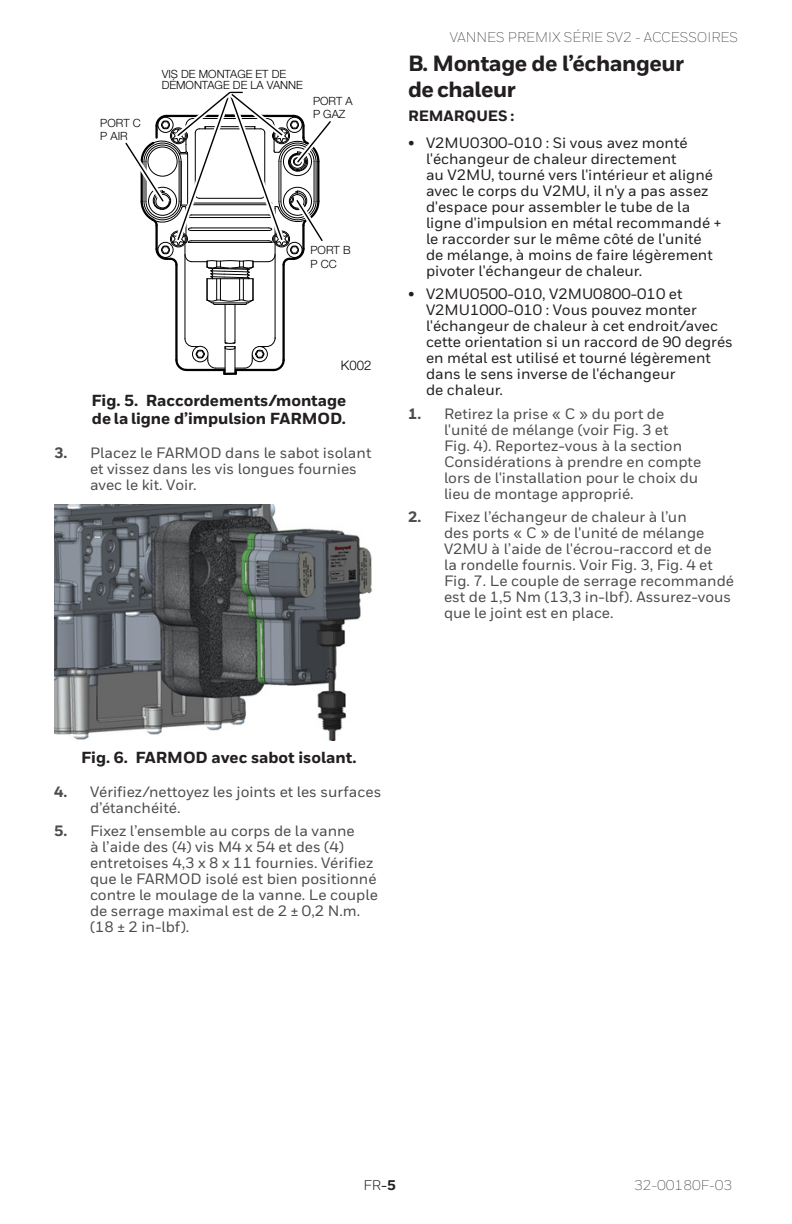
<style>
.page{position:relative;width:792px;height:1224px;background:#fff}
.page>*{position:absolute;margin:0;border:0;box-sizing:border-box;transform-origin:0 0}
.t1{font:800 22px/26px "Honeywell Sans";letter-spacing:-.02em;color:#231f20}
.t2{font:800 16px/18px "Honeywell Sans";color:#231f20;text-align:right}
.t3{font:500 15px/16px "Honeywell Sans";color:#4b4c4d}
.t4{font:500 15px/16px "Honeywell Sans";color:#231f20}
.t5{font:800 15px "Honeywell Sans";color:#231f20}
.t6{font:300 14px "Honeywell Sans";color:#231f20}
.t7{font:14px "Honeywell Sans";color:#231f20}
.t8{font:300 13.2px "Helvetica Neue LT Pro";color:#000}
.t9{font:300 11.4px/13.2px "Helvetica Neue LT Pro";color:#000}
.s1{font-weight:800}
.s2{font-weight:500}
</style>
<div class="page">
<hr style="left:175px;top:265px;width:3px;height:95px;background:#000">
<hr style="left:185px;top:244px;width:1px;height:95px;background:#000">
<hr style="left:225px;top:304px;width:1px;height:37px;background:#000">
<hr style="left:235px;top:304px;width:1px;height:37px;background:#000">
<hr style="left:275px;top:244px;width:1px;height:95px;background:#000">
<hr style="left:282px;top:265px;width:3px;height:95px;background:#000">
<svg style="left:175px;top:337px;width:110px;height:38px"></svg>
<div style="left:192px;top:346px;width:16px;height:16px;border:1px solid #000;border-radius:50%"></div>
<div style="left:252px;top:346px;width:16px;height:16px;border:1px solid #000;border-radius:50%"></div>
<svg style="left:125px;top:91px;width:206px;height:214px"></svg>
<img style="left:54px;top:504px;width:318px;height:237px">
<p class="t9" style="left:100px;top:116px;width:42px">PORT C<br>P AIR</p>
<p class="t9" style="left:162px;top:68px;width:143px;line-height:11.4px">VIS DE MONTAGE ET DE<br>DÉMONTAGE DE LA VANNE</p>
<p class="t9" style="left:313px;top:94px;width:41px">PORT A<br>P GAZ</p>
<p class="t9" style="left:310px;top:243px;width:42px">PORT B<br>P CC</p>
<p class="t8" style="left:341px;top:357px;width:32px">K002</p>
<p class="t2" style="left:92px;top:392px;width:48px">Fig. 5.</p>
<p class="t2" style="left:92px;top:392px;width:256px">Raccordements/montage<br>de la ligne d’impulsion FARMOD.</p>
<p class="t3" style="left:90px;top:445px;width:283px;text-indent:-36px"><span class="s1">3.</span> Placez le FARMOD dans le sabot isolant et vissez dans les vis longues fournies avec le kit. Voir.</p>
<p class="t6" style="left:450px;top:29px;width:290px">VANNES PREMIX SÉRIE SV2 - ACCESSOIRES</p>
<h1 class="t1" style="left:408px;top:51px;width:278px">B. Montage de l’échangeur de chaleur</h1>
<p class="t5" style="left:408px;top:106px;width:108px">REMARQUES :</p>
<p class="t4" style="left:426px;top:135px;width:297px;text-indent:-18px">• V2MU0300-010 : Si vous avez monté l'échangeur de chaleur directement<br>au V2MU, tourné vers l'intérieur et aligné avec le corps du V2MU, il n'y a pas assez d'espace pour assembler le tube de la ligne d'impulsion en métal recommandé + le raccorder sur le même côté de l'unité de mélange, à moins de faire légèrement pivoter l'échangeur de chaleur.</p>
<p class="t4" style="left:426px;top:286px;width:308px;text-indent:-18px">• V2MU0500-010, V2MU0800-010 et V2MU1000-010 : Vous pouvez monter l'échangeur de chaleur à cet endroit/avec cette orientation si un raccord de 90 degrés en métal est utilisé et tourné légèrement dans le sens inverse de l'échangeur<br>de chaleur.</p>
<p class="t3" style="left:444px;top:406px;width:259px;text-indent:-36px"><span class="s1">1.</span> Retirez la prise « C » du port de l'unité de mélange (voir Fig. 3 et<br>Fig. 4). Reportez-vous à la section Considérations à prendre en compte lors de l'installation pour le choix du lieu de montage approprié.</p>
<p class="t3" style="left:444px;top:509px;width:292px;text-indent:-36px"><span class="s1">2.</span> Fixez l’échangeur de chaleur à l’un<br>des ports « C » de l'unité de mélange V2MU à l’aide de l'écrou-raccord et de<br>la rondelle fournis. Voir Fig. 3, Fig. 4 et Fig. 7. Le couple de serrage recommandé est de 1,5 Nm (13,3 in-lbf). Assurez-vous que le joint est en place.</p>
<p class="t2" style="left:81px;top:749px;width:277px">Fig. 6. FARMOD avec sabot isolant.</p>
<p class="t3" style="left:90px;top:784px;width:293px;text-indent:-36px"><span class="s1">4.</span> Vérifiez/nettoyez les joints et les surfaces d’étanchéité.</p>
<p class="t3" style="left:90px;top:823px;width:289px;text-indent:-36px"><span class="s1">5.</span> Fixez l’ensemble au corps de la vanne<br>à l’aide des (4) vis M4 x 54 et des (4) entretoises 4,3 x 8 x 11 fournies. Vérifiez que le FARMOD isolé est bien positionné contre le moulage de la vanne. Le couple de serrage maximal est de 2 ± 0,2 N.m. (18 ± 2 in-lbf).</p>
<p class="t7" style="left:363px;top:1177px;width:34px">FR<span class="s2">-</span><span class="s1">5</span></p>
<p class="t6" style="left:634px;top:1177px;width:100px">32-00180F-03</p>
</div>
